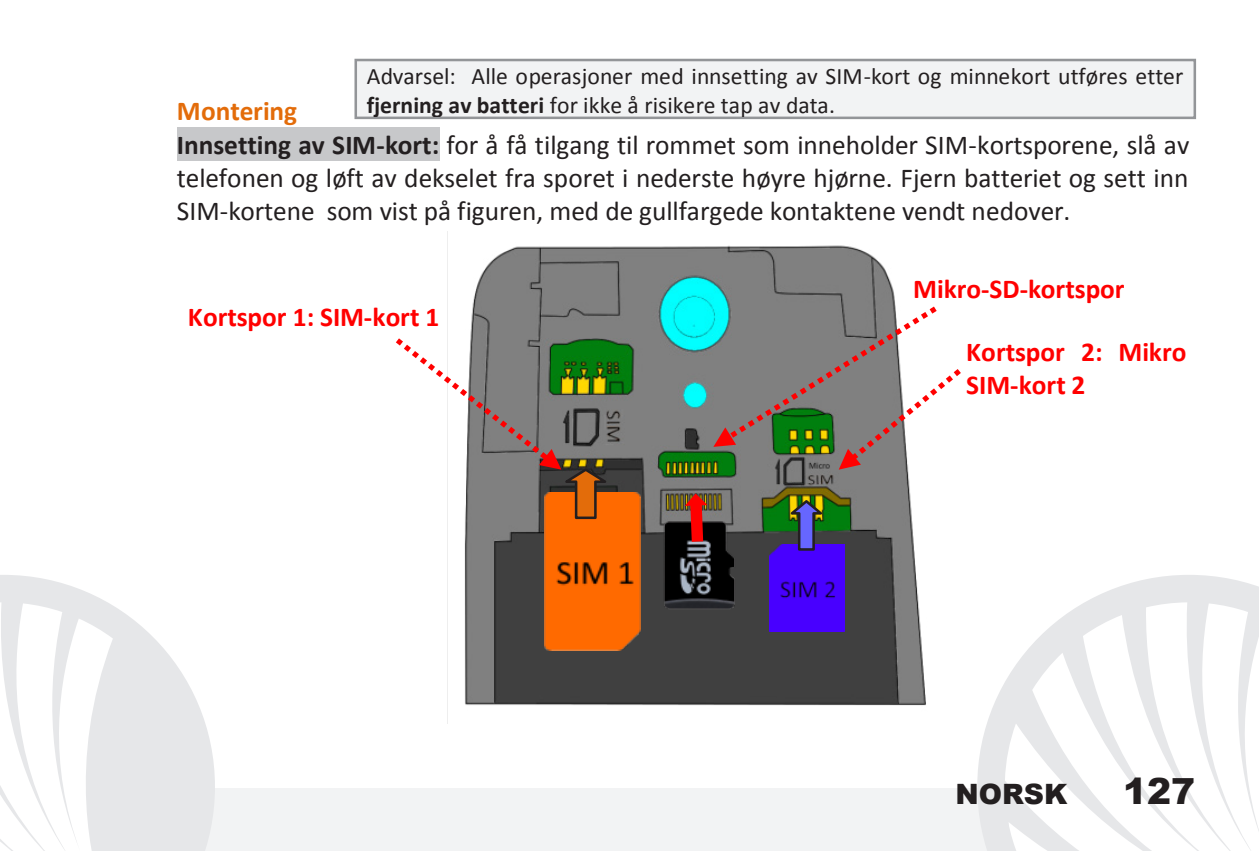
<style>
.page{position:relative;width:1259px;height:851px;background:#fff}
.page>*{position:absolute;margin:0;border:0;box-sizing:border-box;transform-origin:0 0}
.t1{font:900 36px "Arial";color:#231f20}
.t2{font:900 28px "Arial";color:#231f20}
.t3{font:27.2px/33.2px "Calibri";letter-spacing:-.005em;color:#231f20}
.t4{font:700 27.2px/33.2px "Calibri";color:#f00}
.t5{font:23.6px/28.8px "Calibri";color:#231f20}
.s1{font-weight:700}
.s2{font-weight:700;color:#e36c0a}
</style>
<div class="page">
<div style="left:140px;top:787px;width:868px;height:63px;background:#f2f3f4"></div>
<svg style="left:0;top:575px;width:215px;height:275px;fill:#e6e7e9"></svg>
<svg style="left:977px;top:575px;width:282px;height:275px"></svg>
<div style="left:177px;top:128px;width:262px;height:33px;background:#c7c8ca"></div>
<img style="left:447px;top:231px;width:479px;height:492px">
<div style="left:356px;top:60px;width:838px;height:58px;background:#f2f3f4"></div>
<div style="left:354px;top:59px;width:842px;height:60px;border:3px solid #939598"></div>
<img style="left:662px;top:520px;width:74px;height:89px">
<svg style="left:713px;top:306px;width:248px;height:163px"></svg>
<svg style="left:684px;top:493px;width:23px;height:48px"></svg>
<img style="left:544px;top:492px;width:97px;height:158px">
<img style="left:769px;top:544px;width:75px;height:87px">
<svg style="left:396px;top:338px;width:212px;height:182px"></svg>
<svg style="left:788px;top:498px;width:40px;height:54px;background:#4c5868"></svg>
<p class="t5" style="left:367px;top:62px;width:818px">Advarsel: Alle operasjoner med innsetting av SIM-kort og minnekort utføres etter <span class="s1">fjerning av batteri</span> for ikke å risikere tap av data.</p>
<p class="t3" style="left:177px;top:94px;width:1014px"><span class="s2">Montering<br></span><span class="s1">Innsetting av SIM-kort:</span> for å få tilgang til rommet som inneholder SIM-kortsporene, slå av telefonen og løft av dekselet fra sporet i nederste høyre hjørne. Fjern batteriet og sett inn SIM-kortene som vist på figuren, med de gullfargede kontaktene vendt nedover.</p>
<p class="t4" style="left:188px;top:301px;width:253px">Kortspor 1: SIM-kort 1</p>
<p class="t4" style="left:913px;top:272px;width:213px">Mikro-SD-kortspor</p>
<p class="t4" style="left:966px;top:335px;width:222px">Kortspor 2: Mikro<br>SIM-kort 2</p>
<p class="t2" style="left:955px;top:773px;width:113px">NORSK</p>
<h1 class="t1" style="left:1123px;top:765px;width:74px">127</h1>
</div>
